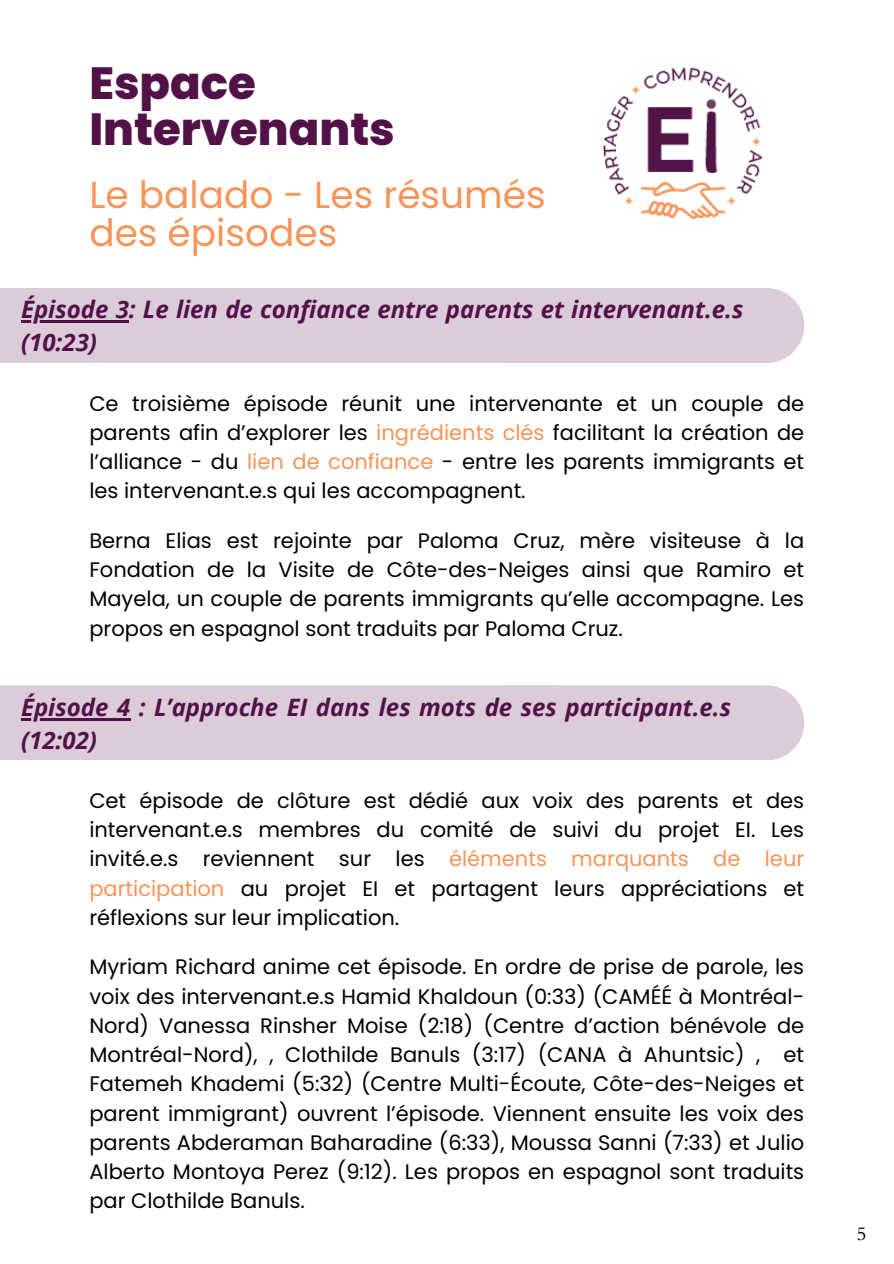
<style>
.page{position:relative;width:894px;height:1264px;background:#fff}
.page>*{position:absolute;margin:0;border:0;box-sizing:border-box;transform-origin:0 0}
.t1{font:800 45px/46.2px "Poppins";color:#521248}
.t2{font:37.5px/38.2px "Poppins";color:#f79458}
.t3{font:italic 700 24px/32.7px "Open Sans";color:#521248}
.t4{font:21px/29.2px "Poppins";color:#000;text-align:justify}
.t5{font:18.9px "Cardo";color:#000}
.s1{color:#f79458}
</style>
<div class="page">
<div style="left:469px;top:288px;width:335px;height:75px;background:#dccbd9;border-radius:37px"></div>
<div style="left:0;top:288px;width:500px;height:75px;background:#dccbd9"></div>
<hr style="left:21px;top:320px;width:108px;height:2px;background:#521248">
<div style="left:469px;top:685px;width:335px;height:75px;background:#dccbd9;border-radius:37px"></div>
<div style="left:0;top:685px;width:665px;height:75px;background:#dccbd9"></div>
<hr style="left:21px;top:718px;width:109px;height:2px;background:#521248">
<img style="left:596px;top:56px;width:171px;height:172px;border-radius:50%">
<h3 class="t1" style="left:89px;top:60px;width:307px">Espace<br>Intervenants</h3>
<p class="t2" style="left:89px;top:176px;width:458px">Le balado - Les résumés des épisodes</p>
<p class="t3" style="left:21px;top:292px;width:723px">Épisode 3: Le lien de confiance entre parents et intervenant.e.s (10:23)</p>
<h1 class="t4" style="left:89px;top:388px;width:716px">Ce troisième épisode réunit une intervenante et un couple de parents afin d’explorer les <span class="s1">ingrédients clés</span> facilitant la création de l’alliance - du <span class="s1">lien de confiance</span> - entre les parents immigrants et les intervenant.e.s qui les accompagnent.</h1>
<h2 class="t4" style="left:89px;top:526px;width:716px">Berna Elias est rejointe par Paloma Cruz, mère visiteuse à la Fondation de la Visite de Côte-des-Neiges ainsi que Ramiro et Mayela, un couple de parents immigrants qu’elle accompagne. Les propos en espagnol sont traduits par Paloma Cruz.</h2>
<p class="t3" style="left:21px;top:690px;width:711px">Épisode 4 : L’approche EI dans les mots de ses participant.e.s (12:02)</p>
<p class="t4" style="left:89px;top:785px;width:716px">Cet épisode de clôture est dédié aux voix des parents et des intervenant.e.s membres du comité de suivi du projet EI. Les invité.e.s reviennent sur les <span class="s1">éléments marquants de leur participation</span> au projet EI et partagent leurs appréciations et réflexions sur leur implication.</p>
<h3 class="t4" style="left:89px;top:952px;width:716px">Myriam Richard anime cet épisode. En ordre de prise de parole, les voix des intervenant.e.s Hamid Khaldoun (0:33) (CAMÉÉ à Montréal-Nord) Vanessa Rinsher Moise (2:18) (Centre d’action bénévole de Montréal-Nord), , Clothilde Banuls (3:17) (CANA à Ahuntsic) , et Fatemeh Khademi (5:32) (Centre Multi-Écoute, Côte-des-Neiges et parent immigrant) ouvrent l’épisode. Viennent ensuite les voix des parents Abderaman Baharadine (6:33), Moussa Sanni (7:33) et Julio Alberto Montoya Perez (9:12). Les propos en espagnol sont traduits par Clothilde Banuls.</h3>
<p class="t5" style="left:856px;top:1220px;width:11px">5</p>
</div>
